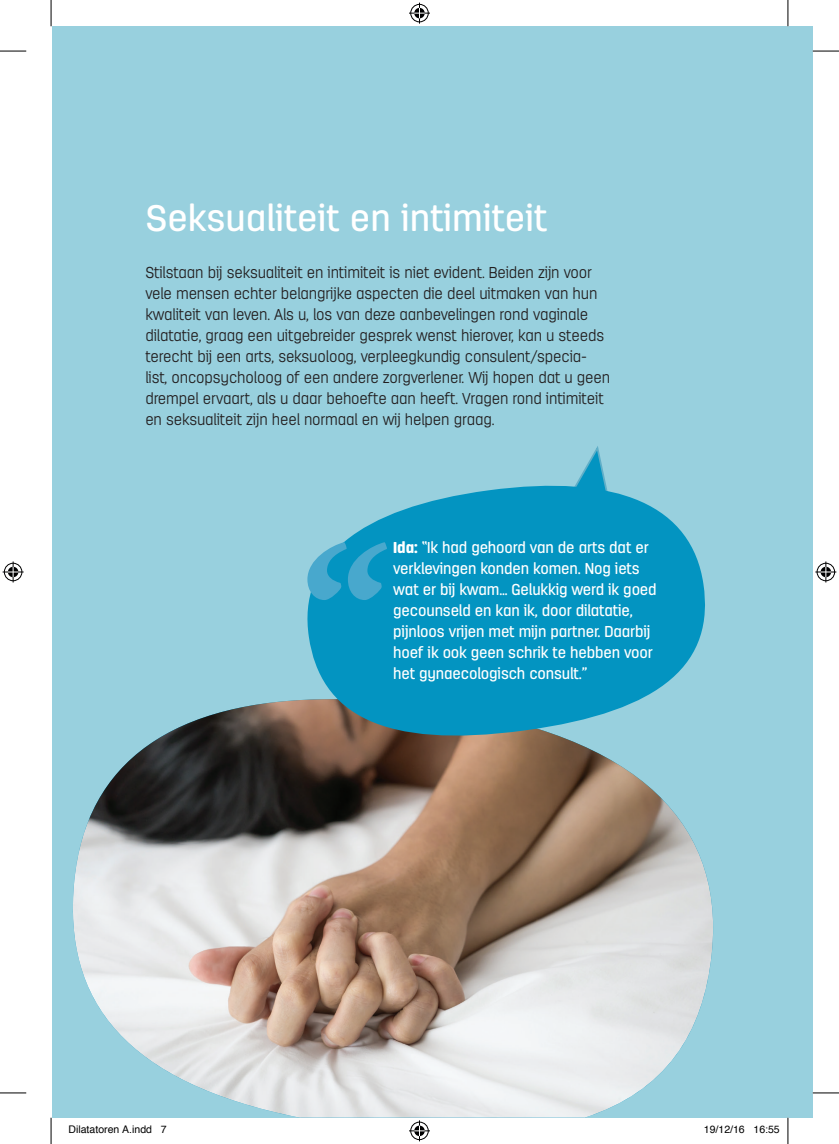
<style>
.page{position:relative;width:839px;height:1144px;background:#fff}
.page>*{position:absolute;margin:0;border:0;box-sizing:border-box;transform-origin:0 0}
.t1{font:700 232.4px "Arno Pro";color:#48a8cd}
.t2{font:500 36.75px "Antartida Rounded";color:#fff}
.t3{font:300 15.75px/21px "Antartida Rounded";letter-spacing:-.01em;color:#231f20;scale:.96 1}
.t4{font:500 15.75px/21px "Antartida Rounded";letter-spacing:-.01em;color:#fff;scale:.96 1}
.t5{font:10.5px "Helvetica";color:#000001}
.s1{font-weight:900}
</style>
<div class="page">
<div style="left:52px;top:26px;width:761px;height:1092px;background:#98d0de"></div>
<img style="left:72px;top:700px;width:641px;height:418px">
<svg style="left:582px;top:446px;width:22px;height:27px"></svg>
<svg style="left:297px;top:473px;width:416px;height:276px;fill:#0394c1"></svg>
<svg style="left:0;top:51px;width:26px;height:1px"></svg>
<svg style="left:813px;top:51px;width:26px;height:1px"></svg>
<svg style="left:0;top:1092px;width:26px;height:1px"></svg>
<svg style="left:813px;top:1092px;width:26px;height:1px"></svg>
<svg style="left:51px;top:0;width:1px;height:26px"></svg>
<svg style="left:51px;top:1118px;width:1px;height:26px"></svg>
<svg style="left:787px;top:0;width:1px;height:26px"></svg>
<svg style="left:787px;top:1118px;width:1px;height:26px"></svg>
<svg style="left:409px;top:3px;width:21px;height:21px"></svg>
<svg style="left:409px;top:1120px;width:21px;height:21px"></svg>
<svg style="left:3px;top:561px;width:21px;height:21px"></svg>
<svg style="left:815px;top:561px;width:21px;height:21px"></svg>
<h2 class="t2" style="left:145px;top:197px;width:403px">Seksualiteit en intimiteit</h2>
<p class="t3" style="left:145px;top:262px;width:486px">Stilstaan bij seksualiteit en intimiteit is niet evident. Beiden zijn voor vele mensen echter belangrijke aspecten die deel uitmaken van hun kwaliteit van leven. Als u, los van deze aanbevelingen rond vaginale dilatatie, graag een uitgebreider gesprek wenst hierover, kan u steeds terecht bij een arts, seksuoloog, verpleegkundig consulent/specia&shy;list, oncopsycholoog of een andere zorgverlener. Wij hopen dat u geen drempel ervaart, als u daar behoefte aan heeft. Vragen rond intimiteit en seksualiteit zijn heel normaal en wij helpen graag.</p>
<p class="t4" style="left:393px;top:537px;width:276px"><span class="s1">Ida:</span> “Ik had gehoord van de arts dat er verklevingen konden komen. Nog iets wat er bij kwam… Gelukkig werd ik goed gecounseld en kan ik, door dilatatie, pijnloos vrijen met mijn partner. Daarbij hoef ik ook geen schrik te hebben voor</p>
<h1 class="t1" style="left:299px;top:494px;width:98px">“</h1>
<p class="t4" style="left:393px;top:663px;width:204px">het gynaecologisch consult.”</p>
<p class="t5" style="left:69px;top:1122px;width:100px">Dilatatoren A.indd 7</p>
<p class="t5" style="left:704px;top:1122px;width:77px">19/12/16 16:55</p>
</div>
